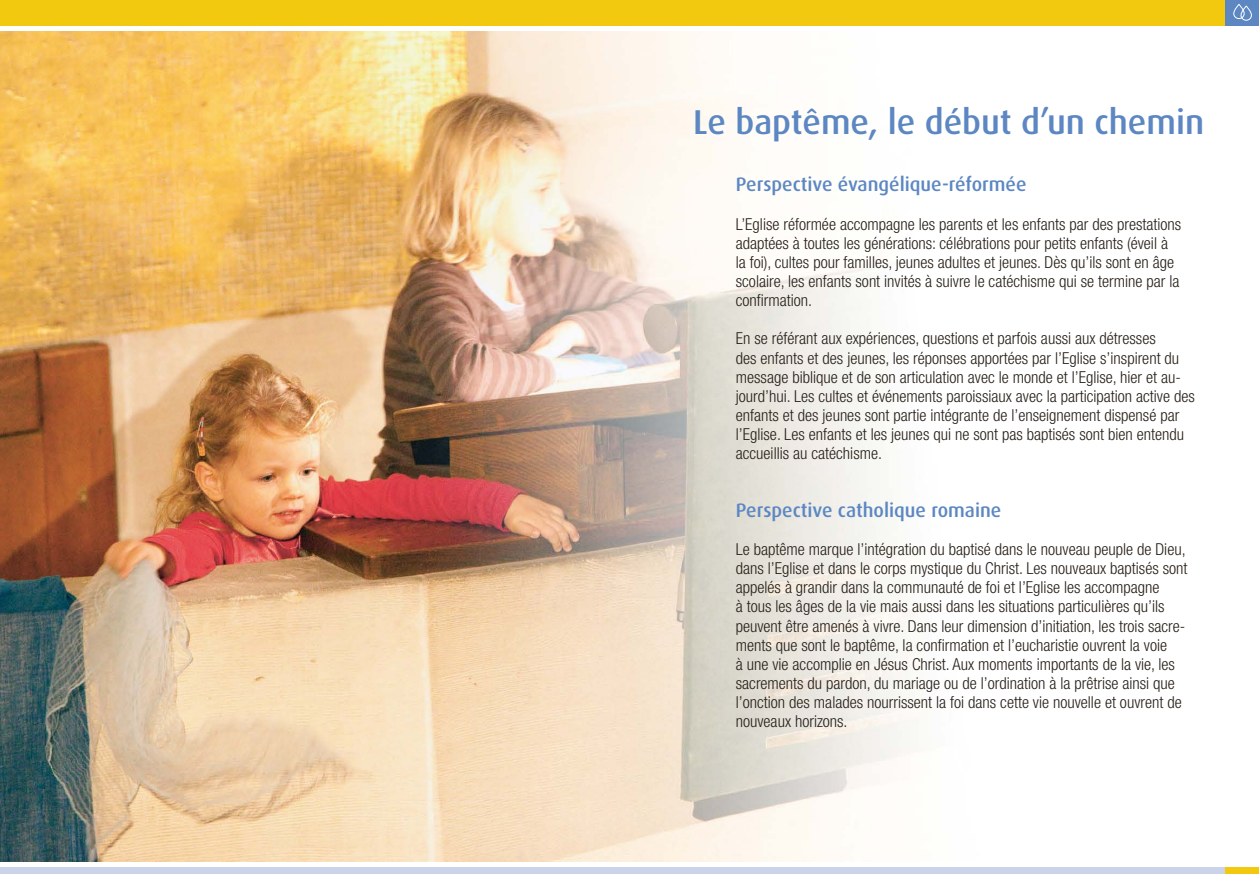
<style>
.page{position:relative;width:1259px;height:893px;background:#fff}
.page>*{position:absolute;margin:0;border:0;box-sizing:border-box;transform-origin:0 0}
.t1{font:500 34.5px "Dax";color:#5c87c2}
.t2{font:500 19.5px "Dax";color:#5c87c2}
.t3{font:300 condensed 16.5px/19.2px "Helvetica Neue LT Std";color:#29211a}
</style>
<div class="page">
<div style="left:1225px;top:0;width:34px;height:26px;background:#5c87c2"></div>
<div style="left:0;top:0;width:1225px;height:26px;background:#f3c90f"></div>
<div style="left:0;top:867px;width:1225px;height:7px;background:#cbd3eb"></div>
<div style="left:1225px;top:867px;width:34px;height:7px;background:#f3c90f"></div>
<div style="left:1233px;top:4px;width:11px;height:15px;border:1px solid #fff;border-radius:5px"></div>
<div style="left:1240px;top:6px;width:11px;height:15px;border:1px solid #fff;border-radius:5px"></div>
<img style="left:0;top:32px;width:923px;height:829px">
<h1 class="t1" style="left:693px;top:103px;width:512px">Le baptême, le début d’un chemin</h1>
<p class="t2" style="left:736px;top:174px;width:292px">Perspective évangélique-réformée</p>
<p class="t3" style="left:736px;top:214px;width:447px">L’Eglise réformée accompagne les parents et les enfants par des prestations adaptées à toutes les générations: célébrations pour petits enfants (éveil à la foi), cultes pour familles, jeunes adultes et jeunes. Dès qu’ils sont en âge scolaire, les enfants sont invités à suivre le catéchisme qui se termine par la confirmation.</p>
<p class="t3" style="left:736px;top:329px;width:460px">En se référant aux expériences, questions et parfois aussi aux détresses<br>des enfants et des jeunes, les réponses apportées par l’Eglise s’inspirent du message biblique et de son articulation avec le monde et l’Eglise, hier et au&shy;jourd’hui. Les cultes et événements paroissiaux avec la participation active des enfants et des jeunes sont partie intégrante de l’enseignement dispensé par l’Eglise. Les enfants et les jeunes qui ne sont pas baptisés sont bien entendu accueillis au catéchisme.</p>
<p class="t2" style="left:736px;top:499px;width:267px">Perspective catholique romaine</p>
<p class="t3" style="left:736px;top:539px;width:453px">Le baptême marque l’intégration du baptisé dans le nouveau peuple de Dieu, dans l’Eglise et dans le corps mystique du Christ. Les nouveaux baptisés sont appelés à grandir dans la communauté de foi et l’Eglise les accompagne<br>à tous les âges de la vie mais aussi dans les situations particulières qu’ils peuvent être amenés à vivre. Dans leur dimension d’initiation, les trois sacre&shy;ments que sont le baptême, la confirmation et l’eucharistie ouvrent la voie<br>à une vie accomplie en Jésus Christ. Aux moments importants de la vie, les sacrements du pardon, du mariage ou de l’ordination à la prêtrise ainsi que l’onction des malades nourrissent la foi dans cette vie nouvelle et ouvrent de nouveaux horizons.</p>
</div>
